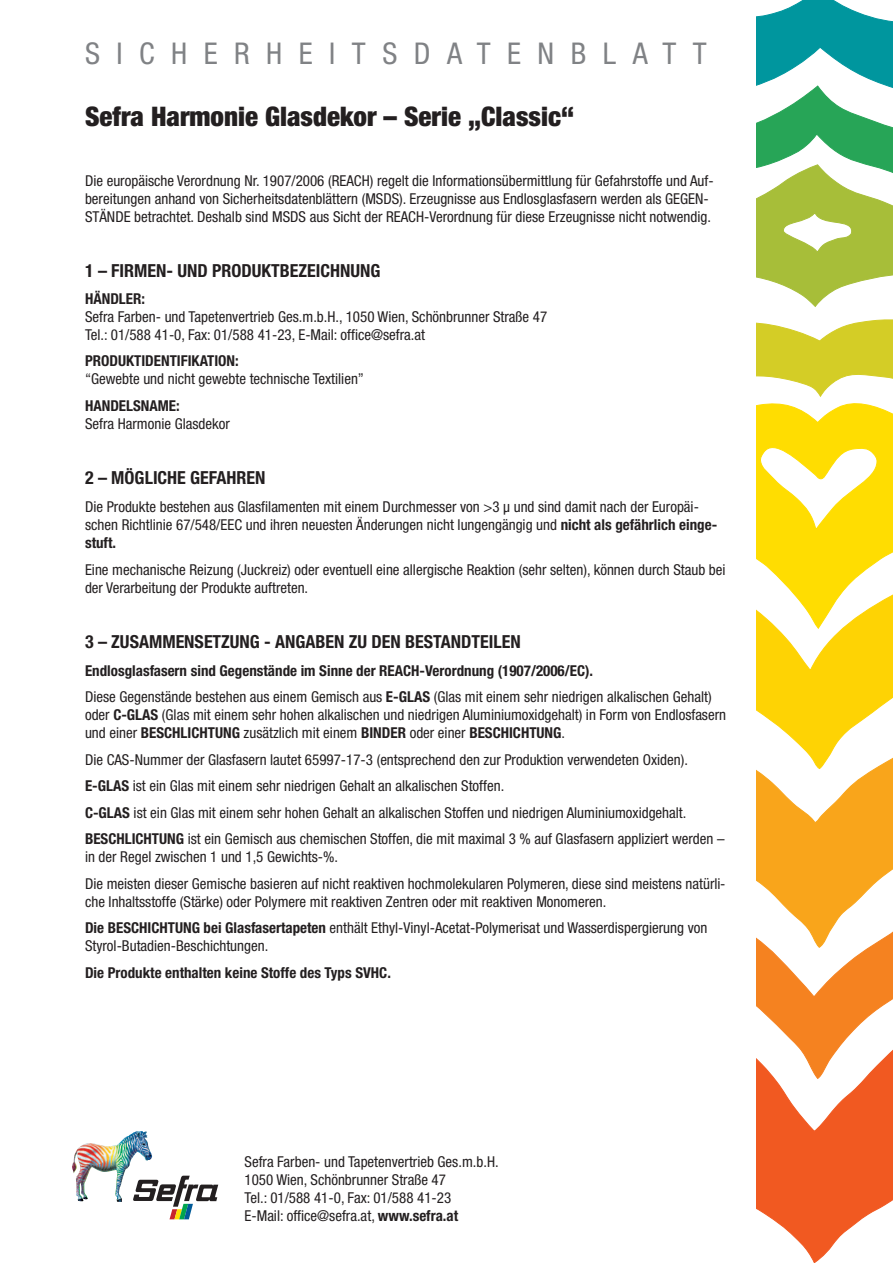
<style>
.page{position:relative;width:893px;height:1263px;background:#fff}
.page>*{position:absolute;margin:0;border:0;box-sizing:border-box;transform-origin:0 0}
.t1{font:condensed 30px "Helvetica Neue";letter-spacing:.55em;color:#808285}
.t2{font:900 condensed 27px "Helvetica Neue";color:#231f20}
.t3{font:700 condensed 18px "Helvetica Neue";color:#231f20}
.t4{font:condensed 15px/18px "Helvetica Neue";color:#231f20}
.t5{font:700 condensed 15px "Helvetica Neue";color:#231f20}
.s1{font-weight:700}
</style>
<div class="page">
<svg style="left:152px;top:1175px;width:67px;height:45px"></svg>
<svg style="left:757px;top:1079px;width:136px;height:184px"></svg>
<svg style="left:757px;top:948px;width:136px;height:131px"></svg>
<svg style="left:757px;top:769px;width:136px;height:179px"></svg>
<svg style="left:757px;top:395px;width:136px;height:374px"></svg>
<svg style="left:757px;top:0;width:136px;height:395px"></svg>
<img style="left:72px;top:1131px;width:80px;height:70px">
<h1 class="t1" style="left:85px;top:43px;width:623px">SICHERHEITSDATENBLATT</h1>
<h2 class="t2" style="left:85px;top:106px;width:490px">Sefra Harmonie Glasdekor – Serie „Classic“</h2>
<p class="t4" style="left:85px;top:173px;width:630px">Die europäische Verordnung Nr. 1907/2006 (REACH) regelt die Informationsübermittlung für Gefahrstoffe und Auf&shy;bereitungen anhand von Sicherheitsdatenblättern (MSDS). Erzeugnisse aus Endlosglasfasern werden als GEGEN-<br>STÄNDE betrachtet. Deshalb sind MSDS aus Sicht der REACH-Verordnung für diese Erzeugnisse nicht notwendig.</p>
<p class="t3" style="left:85px;top:265px;width:297px">1 – FIRMEN- UND PRODUKTBEZEICHNUNG</p>
<p class="t5" style="left:85px;top:293px;width:61px">HÄNDLER:</p>
<p class="t4" style="left:85px;top:309px;width:464px">Sefra Farben- und Tapetenvertrieb Ges.m.b.H., 1050 Wien, Schönbrunner Straße 47<br>Tel.: 01/588 41-0, Fax: 01/588 41-23, E-Mail: office@sefra.at</p>
<p class="t5" style="left:85px;top:356px;width:155px">PRODUKTIDENTIFIKATION:</p>
<p class="t4" style="left:85px;top:371px;width:281px">“Gewebte und nicht gewebte technische Textilien”</p>
<p class="t5" style="left:85px;top:400px;width:96px">HANDELSNAME:</p>
<p class="t4" style="left:85px;top:416px;width:146px">Sefra Harmonie Glasdekor</p>
<p class="t3" style="left:85px;top:471px;width:182px">2 – MÖGLICHE GEFAHREN</p>
<p class="t4" style="left:85px;top:499px;width:634px">Die Produkte bestehen aus Glasfilamenten mit einem Durchmesser von &gt;3 µ und sind damit nach der Europäi&shy;schen Richtlinie 67/548/EEC und ihren neuesten Änderungen nicht lungengängig und <span class="s1">nicht als gefährlich einge&shy;stuft.</span></p>
<p class="t4" style="left:85px;top:562px;width:642px">Eine mechanische Reizung (Juckreiz) oder eventuell eine allergische Reaktion (sehr selten), können durch Staub bei der Verarbeitung der Produkte auftreten.</p>
<p class="t3" style="left:85px;top:635px;width:437px">3 – ZUSAMMENSETZUNG - ANGABEN ZU DEN BESTANDTEILEN</p>
<p class="t4" style="left:85px;top:658px;width:628px;line-height:26.5px"><span class="s1">Endlosglasfasern sind Gegenstände im Sinne der REACH-Verordnung (1907/2006/EC).<br></span>Diese Gegenstände bestehen aus einem Gemisch aus <span class="s1">E-GLAS</span> (Glas mit einem sehr niedrigen alkalischen Gehalt)</p>
<p class="t4" style="left:85px;top:707px;width:643px">oder <span class="s1">C-GLAS</span> (Glas mit einem sehr hohen alkalischen und niedrigen Aluminiumoxidgehalt) in Form von Endlosfasern und einer <span class="s1">BESCHLICHTUNG</span> zusätzlich mit einem <span class="s1">BINDER</span> oder einer <span class="s1">BESCHICHTUNG</span>.</p>
<p class="t4" style="left:85px;top:747px;width:641px;line-height:26.5px">Die CAS-Nummer der Glasfasern lautet 65997-17-3 (entsprechend den zur Produktion verwendeten Oxiden).<br><span class="s1">E-GLAS</span> ist ein Glas mit einem sehr niedrigen Gehalt an alkalischen Stoffen.<br><span class="s1">C-GLAS</span> ist ein Glas mit einem sehr hohen Gehalt an alkalischen Stoffen und niedrigen Aluminiumoxidgehalt.<br><span class="s1">BESCHLICHTUNG</span> ist ein Gemisch aus chemischen Stoffen, die mit maximal 3 % auf Glasfasern appliziert werden –</p>
<p class="t4" style="left:85px;top:845px;width:642px;line-height:26.5px">in der Regel zwischen 1 und 1,5 Gewichts-%.<br>Die meisten dieser Gemische basieren auf nicht reaktiven hochmolekularen Polymeren, diese sind meistens natürli-</p>
<p class="t4" style="left:85px;top:889px;width:624px;line-height:26.5px">che Inhaltsstoffe (Stärke) oder Polymere mit reaktiven Zentren oder mit reaktiven Monomeren.<br><span class="s1">Die BESCHICHTUNG bei Glasfasertapeten</span> enthält Ethyl-Vinyl-Acetat-Polymerisat und Wasserdispergierung von</p>
<p class="t4" style="left:85px;top:938px;width:185px">Styrol-Butadien-Beschichtungen.</p>
<p class="t5" style="left:85px;top:967px;width:307px">Die Produkte enthalten keine Stoffe des Typs SVHC.</p>
<p class="t4" style="left:245px;top:1154px;width:256px">Sefra Farben- und Tapetenvertrieb Ges.m.b.H.<br>1050 Wien, Schönbrunner Straße 47<br>Tel.: 01/588 41-0, Fax: 01/588 41-23<br>E-Mail: office@sefra.at, <span class="s1">www.sefra.at</span></p>
</div>
